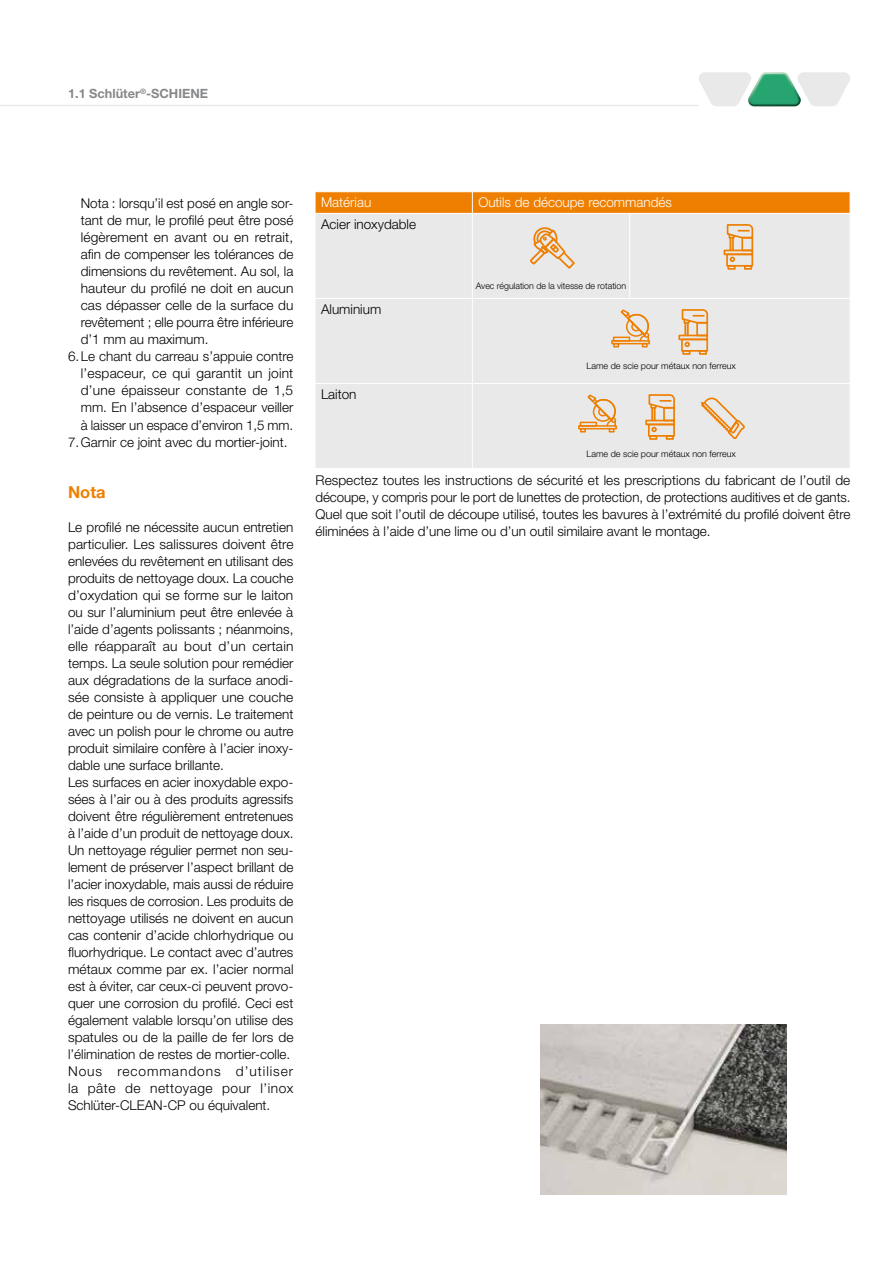
<style>
.page{position:relative;width:893px;height:1263px;background:#fff}
.page>*{position:absolute;margin:0;border:0;box-sizing:border-box;transform-origin:0 0}
.Überschrift{font:700 16.5px "Helvetica Neue LT Pro";color:#ee7f00}
.Fließtext{font:300 13.5px/17px "Helvetica Neue LT Pro";color:#000;text-align:justify}
.Hinweistext{font:300 13.5px/17px "Helvetica Neue LT Pro";color:#000;text-align:justify}
.Einzug{font:300 13.5px/17px "Helvetica Neue LT Pro";letter-spacing:-.005em;color:#000;text-align:justify}
.t1{font:300 13.5px "Helvetica Neue LT Pro";color:#fff}
.t2{font:700 12.75px "Helvetica Neue LT Pro";color:#87888a}
.Material_und_Länge_7pt{font:300 9px "Helvetica Neue LT Pro";color:#000}
</style>
<div class="page">
<hr style="left:0;top:105px;width:699px;height:1px;background:#e9e9ea">
<svg style="left:699px;top:72px;width:151px;height:34px"></svg>
<img style="left:540px;top:1025px;width:247px;height:170px">
<div style="left:316px;top:214px;width:534px;height:254px;background:#e9e9ea"></div>
<svg style="left:315px;top:192px;width:536px;height:21px;background:#ee8105"></svg>
<hr style="left:472px;top:214px;width:1px;height:84px;background:#fff">
<hr style="left:629px;top:214px;width:1px;height:84px;background:#fff">
<hr style="left:315px;top:298px;width:157px;height:1px;background:#fff">
<hr style="left:472px;top:298px;width:158px;height:1px;background:#fff">
<hr style="left:472px;top:299px;width:1px;height:84px;background:#fff">
<hr style="left:630px;top:298px;width:220px;height:1px;background:#fff">
<hr style="left:315px;top:383px;width:157px;height:1px;background:#fff">
<hr style="left:472px;top:383px;width:158px;height:1px;background:#fff">
<hr style="left:472px;top:384px;width:1px;height:84px;background:#fff">
<hr style="left:630px;top:383px;width:220px;height:1px;background:#fff">
<svg style="left:528px;top:225px;width:48px;height:45px;background:#e9d1b5"></svg>
<div style="left:724px;top:250px;width:29px;height:5px;border:2px solid #ee7f00"></div>
<div style="left:727px;top:265px;width:9px;height:5px;border:2px solid #ee7f00"></div>
<div style="left:744px;top:265px;width:8px;height:5px;border:2px solid #ee7f00"></div>
<div style="left:726px;top:253px;width:27px;height:14px;border:2px solid #ee7f00"></div>
<svg style="left:726px;top:223px;width:28px;height:39px"></svg>
<div style="left:678px;top:335px;width:30px;height:5px;border:2px solid #ee7f00"></div>
<div style="left:682px;top:350px;width:8px;height:5px;border:2px solid #ee7f00"></div>
<div style="left:699px;top:350px;width:8px;height:5px;border:2px solid #ee7f00"></div>
<div style="left:681px;top:339px;width:27px;height:13px;border:2px solid #ee7f00"></div>
<svg style="left:681px;top:308px;width:28px;height:39px"></svg>
<div style="left:611px;top:340px;width:39px;height:4px;border:2px solid #ee7f00"></div>
<svg style="left:613px;top:308px;width:37px;height:39px"></svg>
<div style="left:645px;top:420px;width:30px;height:5px;border:2px solid #ee7f00"></div>
<div style="left:649px;top:435px;width:8px;height:5px;border:2px solid #ee7f00"></div>
<div style="left:666px;top:435px;width:8px;height:5px;border:2px solid #ee7f00"></div>
<div style="left:648px;top:424px;width:27px;height:13px;border:2px solid #ee7f00"></div>
<svg style="left:648px;top:393px;width:28px;height:39px"></svg>
<svg style="left:699px;top:395px;width:47px;height:46px;background:#e9d8c5"></svg>
<div style="left:578px;top:425px;width:39px;height:4px;border:2px solid #ee7f00"></div>
<svg style="left:580px;top:393px;width:37px;height:39px"></svg>
<p class="t2" style="left:68px;top:86px;width:142px">1.1 Schlüter<sup>®</sup>-SCHIENE</p>
<p class="Einzug" style="left:81px;top:195px;width:214px">Nota : lorsqu’il est posé en angle sor&shy;tant de mur, le profilé peut être posé légèrement en avant ou en retrait, afin de compenser les tolérances de dimensions du revêtement. Au sol, la hauteur du profilé ne doit en aucun cas dépasser celle de la surface du revêtement ; elle pourra être inférieure d’1 mm au maximum.</p>
<p class="Fließtext" style="left:81px;top:348px;width:214px;text-indent:-13px">6.Le chant du carreau s’appuie contre l’espaceur, ce qui garantit un joint d’une épaisseur constante de 1,5 mm. En l’absence d’espaceur veiller à laisser un espace d’environ 1,5 mm.</p>
<p class="Fließtext" style="left:68px;top:433px;width:221px">7.Garnir ce joint avec du mortier-joint.</p>
<p class="Überschrift" style="left:68px;top:481px;width:39px">Nota</p>
<p class="Fließtext" style="left:68px;top:518px;width:227px">Le profilé ne nécessite aucun entretien particulier. Les salissures doivent être enlevées du revêtement en utilisant des produits de nettoyage doux. La couche d’oxydation qui se forme sur le laiton ou sur l’aluminium peut être enlevée à l’aide d’agents polissants ; néanmoins, elle réapparaît au bout d’un certain temps. La seule solution pour remédier aux dégradations de la surface anodi&shy;sée consiste à appliquer une couche de peinture ou de vernis. Le traitement avec un polish pour le chrome ou autre produit similaire confère à l’acier inoxy&shy;dable une surface brillante.</p>
<p class="Fließtext" style="left:68px;top:773px;width:227px">Les surfaces en acier inoxydable expo&shy;sées à l’air ou à des produits agressifs doivent être régulièrement entretenues à l’aide d’un produit de nettoyage doux.<br>Un nettoyage régulier permet non seu&shy;lement de préserver l’aspect brillant de l’acier inoxydable, mais aussi de réduire les risques de corrosion. Les produits de nettoyage utilisés ne doivent en aucun cas contenir d’acide chlorhydrique ou fluorhydrique. Le contact avec d’autres métaux comme par ex. l’acier normal est à éviter, car ceux-ci peuvent provo&shy;quer une corrosion du profilé. Ceci est également valable lorsqu’on utilise des spatules ou de la paille de fer lors de l’élimination de restes de mortier-colle.</p>
<p class="Fließtext" style="left:68px;top:1062px;width:227px">Nous recommandons d’utiliser la pâte de nettoyage pour l’inox Schlüter-CLEAN-CP ou équivalent.</p>
<p class="t1" style="left:321px;top:194px;width:52px">Matériau</p>
<p class="t1" style="left:478px;top:194px;width:195px">Outils de découpe recommandés</p>
<p class="Fließtext" style="left:321px;top:215px;width:97px">Acier inoxydable</p>
<p class="Fließtext" style="left:321px;top:300px;width:62px">Aluminium</p>
<p class="Fließtext" style="left:321px;top:386px;width:37px">Laiton</p>
<p class="Material_und_Länge_7pt" style="left:476px;top:281px;width:152px">Avec régulation de la vitesse de rotation</p>
<p class="Material_und_Länge_7pt" style="left:586px;top:361px;width:151px">Lame de scie pour métaux non ferreux</p>
<p class="Material_und_Länge_7pt" style="left:586px;top:448px;width:151px">Lame de scie pour métaux non ferreux</p>
<p class="Hinweistext" style="left:315px;top:471px;width:537px">Respectez toutes les instructions de sécurité et les prescriptions du fabricant de l’outil de découpe, y compris pour le port de lunettes de protection, de protections auditives et de gants.<br>Quel que soit l’outil de découpe utilisé, toutes les bavures à l’extrémité du profilé doivent être éliminées à l’aide d’une lime ou d’un outil similaire avant le montage.</p>
</div>
